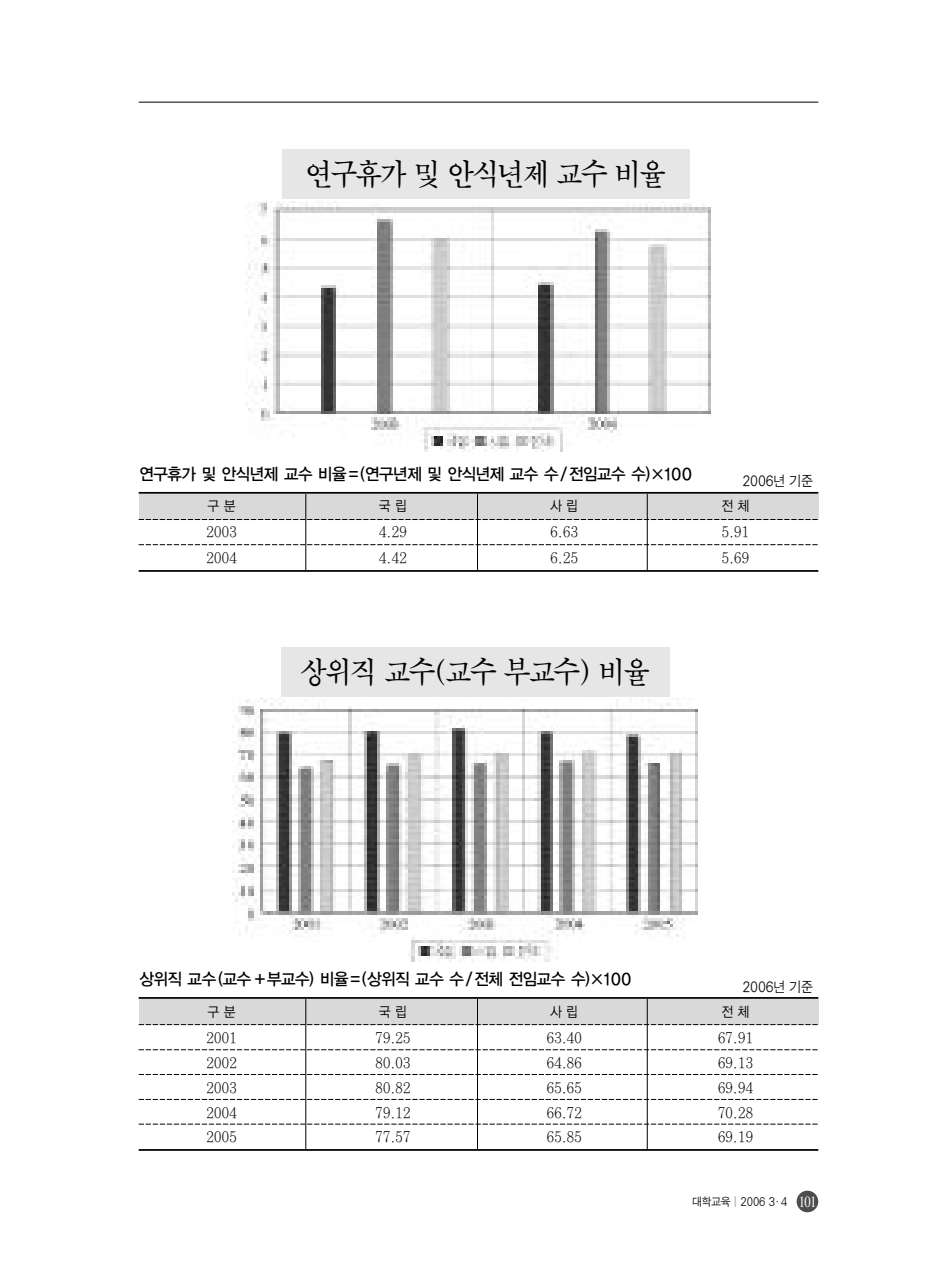
<style>
.page{position:relative;width:931px;height:1274px;background:#fff}
.page>*{position:absolute;margin:0;border:0;box-sizing:border-box;transform-origin:0 0}
.t1{font:29.75px "SM Amu T";letter-spacing:-.07em;color:#000;scale:.9 1}
.t2{font:16.62px "YGO13";letter-spacing:-.11em;color:#000;scale:.95 1}
.t3{font:14.88px "SM Amu S";letter-spacing:-.06em;color:#000;scale:.95 1}
.t4{font:14px "YGO12";color:#000;scale:.9 1}
.t5{font:14px "SM Ago J";letter-spacing:-.07em;color:#000;scale:.9 1}
.t6{font:11.38px "SM Ago J";letter-spacing:-.07em;color:#000;scale:.9 1}
.s1{font-family:"Times";font-size:15.75px;color:#fff}
</style>
<div class="page">
<div style="left:797px;top:1191px;width:21px;height:21px;background:#4d4d4d;border-radius:50%"></div>
<hr style="left:139px;top:102px;width:679px;height:1px;background:#000">
<div style="left:282px;top:149px;width:408px;height:49px;background:#e6e6e6"></div>
<div style="left:139px;top:494px;width:679px;height:25px;background:#d9d9d9"></div>
<hr style="left:306px;top:494px;width:1px;height:78px;background:#000">
<hr style="left:477px;top:494px;width:1px;height:77px;background:#000">
<hr style="left:647px;top:494px;width:1px;height:77px;background:#000">
<hr style="left:139px;top:492px;width:679px;height:2px;background:#000">
<svg style="left:139px;top:519px;width:679px;height:1px"></svg>
<svg style="left:139px;top:544px;width:679px;height:1px"></svg>
<hr style="left:139px;top:570px;width:679px;height:2px;background:#000">
<img style="left:248px;top:201px;width:462px;height:250px">
<div style="left:281px;top:647px;width:389px;height:50px;background:#e6e6e6"></div>
<div style="left:139px;top:999px;width:679px;height:25px;background:#d9d9d9"></div>
<hr style="left:306px;top:999px;width:1px;height:151px;background:#000">
<hr style="left:477px;top:999px;width:1px;height:151px;background:#000">
<hr style="left:647px;top:999px;width:1px;height:151px;background:#000">
<hr style="left:139px;top:997px;width:679px;height:2px;background:#000">
<svg style="left:139px;top:1024px;width:679px;height:1px"></svg>
<svg style="left:139px;top:1049px;width:679px;height:1px"></svg>
<svg style="left:139px;top:1074px;width:679px;height:1px"></svg>
<svg style="left:139px;top:1099px;width:679px;height:1px"></svg>
<svg style="left:139px;top:1124px;width:679px;height:1px"></svg>
<hr style="left:139px;top:1149px;width:679px;height:2px;background:#000">
<img style="left:233px;top:698px;width:465px;height:263px">
<p class="t1" style="left:306px;top:160px;width:402px">연구휴가 및 안식년제 교수 비율</p>
<p class="t2" style="left:139px;top:467px;width:585px">연구휴가 및 안식년제 교수 비율＝(연구년제 및 안식년제 교수 수`/`전임교수 수)×100</p>
<p class="t5" style="left:742px;top:475px;width:81px">2006년 기준</p>
<p class="t4" style="left:207px;top:500px;width:33px">구 분</p>
<p class="t4" style="left:379px;top:500px;width:33px">국 립</p>
<p class="t4" style="left:550px;top:500px;width:33px">사 립</p>
<p class="t4" style="left:721px;top:500px;width:33px">전 체</p>
<p class="t3" style="left:206px;top:525px;width:35px">2003</p>
<p class="t3" style="left:379px;top:525px;width:32px">4.29</p>
<p class="t3" style="left:550px;top:525px;width:32px">6.63</p>
<p class="t3" style="left:721px;top:525px;width:32px">5.91</p>
<p class="t3" style="left:206px;top:551px;width:35px">2004</p>
<p class="t3" style="left:379px;top:551px;width:32px">4.42</p>
<p class="t3" style="left:550px;top:551px;width:32px">6.25</p>
<p class="t3" style="left:721px;top:551px;width:32px">5.69</p>
<p class="t1" style="left:301px;top:658px;width:390px">상위직 교수(교수 부교수) 비율</p>
<p class="t2" style="left:139px;top:972px;width:521px">상위직 교수`(교수`＋부교수) 비율＝(상위직 교수 수`/`전체 전임교수 수)×100</p>
<p class="t5" style="left:742px;top:980px;width:81px">2006년 기준</p>
<p class="t4" style="left:207px;top:1005px;width:33px">구 분</p>
<p class="t4" style="left:379px;top:1005px;width:33px">국 립</p>
<p class="t4" style="left:550px;top:1005px;width:33px">사 립</p>
<p class="t4" style="left:721px;top:1005px;width:33px">전 체</p>
<p class="t3" style="left:206px;top:1030px;width:35px">2001</p>
<p class="t3" style="left:375px;top:1030px;width:40px">79.25</p>
<p class="t3" style="left:546px;top:1030px;width:40px">63.40</p>
<p class="t3" style="left:717px;top:1030px;width:40px">67.91</p>
<p class="t3" style="left:206px;top:1056px;width:35px">2002</p>
<p class="t3" style="left:375px;top:1056px;width:40px">80.03</p>
<p class="t3" style="left:546px;top:1056px;width:40px">64.86</p>
<p class="t3" style="left:717px;top:1056px;width:40px">69.13</p>
<p class="t3" style="left:206px;top:1081px;width:35px">2003</p>
<p class="t3" style="left:375px;top:1081px;width:40px">80.82</p>
<p class="t3" style="left:546px;top:1081px;width:40px">65.65</p>
<p class="t3" style="left:717px;top:1081px;width:40px">69.94</p>
<p class="t3" style="left:206px;top:1105px;width:35px">2004</p>
<p class="t3" style="left:375px;top:1105px;width:40px">79.12</p>
<p class="t3" style="left:546px;top:1105px;width:40px">66.72</p>
<p class="t3" style="left:717px;top:1105px;width:40px">70.28</p>
<p class="t3" style="left:206px;top:1130px;width:35px">2005</p>
<p class="t3" style="left:375px;top:1130px;width:40px">77.57</p>
<p class="t3" style="left:546px;top:1130px;width:40px">65.85</p>
<p class="t3" style="left:717px;top:1130px;width:40px">69.19</p>
<p class="t6" style="left:692px;top:1197px;width:140px">대학교육 | 2006 3₩4 <span class="s1">101</span></p>
</div>
